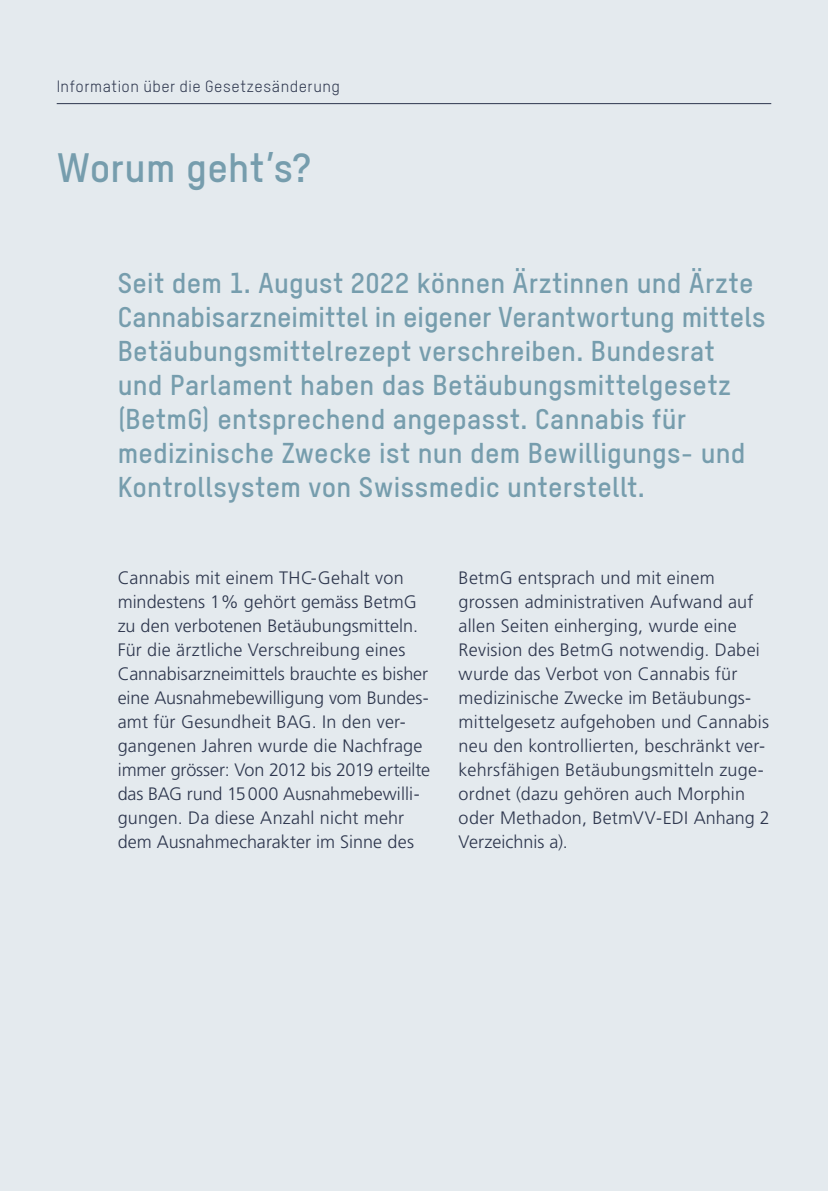
<style>
.page{position:relative;width:828px;height:1191px;background:#e4eaee}
.page>*{position:absolute;margin:0;border:0;box-sizing:border-box;transform-origin:0 0}
.t1{font:40px "T Star Pro Bold";letter-spacing:.005em;color:#769dad}
.t2{font:28px/34px "T Star Pro Bold";letter-spacing:.01em;color:#769dad}
.t3{font:300 18px/24px "Frutiger LT Std";letter-spacing:.01em;color:#2d364d}
.t4{font:16px "T Star Pro Regular";letter-spacing:.03em;color:#2d364d}
</style>
<div class="page">
<hr style="left:57px;top:103px;width:714px;height:1px;background:#2d364d">
<h1 class="t4" style="left:57px;top:75px;width:285px">Information über die Gesetzesänderung</h1>
<h2 class="t1" style="left:57px;top:138px;width:255px">Worum geht’s?</h2>
<p class="t2" style="left:118px;top:264px;width:649px">Seit dem 1. August 2022 können Ärztinnen und Ärzte Cannabisarzneimittel in eigener Verantwortung mittels Betäubungsmittelrezept verschreiben. Bundesrat und Parlament haben das Betäubungsmittelgesetz (BetmG) entsprechend angepasst. Cannabis für medizinische Zwecke ist nun dem Bewilligungs- und Kontrollsystem von Swissmedic unterstellt.</p>
<p class="t3" style="left:118px;top:565px;width:314px">Cannabis mit einem THC-Gehalt von mindestens 1% gehört gemäss BetmG zu den verbotenen Betäubungsmitteln.<br>Für die ärztliche Verschreibung eines Cannabisarzneimittels brauchte es bisher eine Ausnahmebewilligung vom Bundes&shy;amt für Gesundheit BAG. In den ver&shy;gangenen Jahren wurde die Nachfrage immer grösser: Von 2012 bis 2019 erteilte das BAG rund 15000 Ausnahmebewilli&shy;gungen. Da diese Anzahl nicht mehr dem Ausnahmecharakter im Sinne des</p>
<p class="t3" style="left:459px;top:565px;width:313px">BetmG entsprach und mit einem grossen administrativen Aufwand auf allen Seiten einherging, wurde eine Revision des BetmG notwendig. Dabei wurde das Verbot von Cannabis für medizinische Zwecke im Betäubungs&shy;mittelgesetz aufgehoben und Cannabis neu den kontrollierten, beschränkt ver&shy;kehrsfähigen Betäubungsmitteln zuge&shy;ordnet (dazu gehören auch Morphin oder Methadon, BetmVV-EDI Anhang 2<br>Verzeichnis a).</p>
</div>
